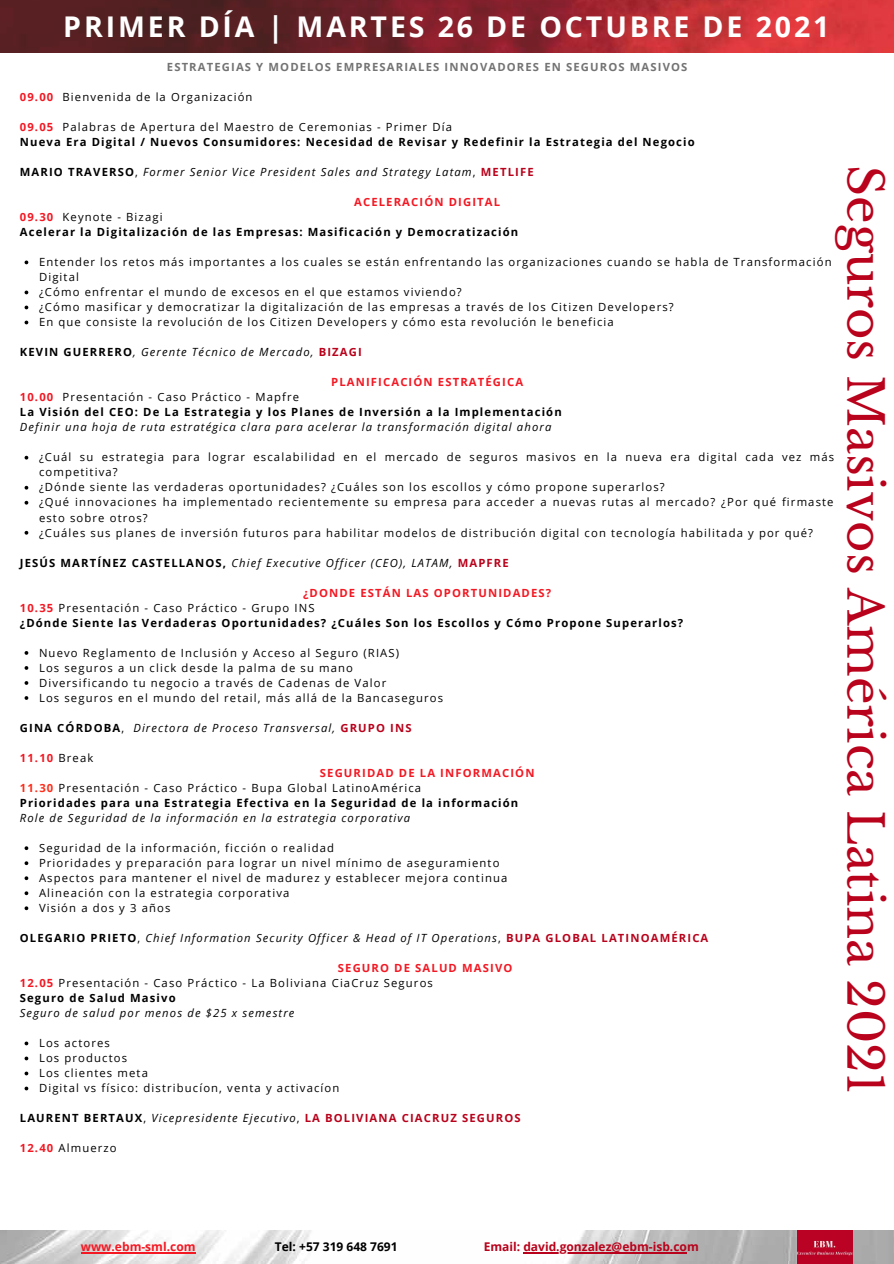
<style>
.page{position:relative;width:894px;height:1264px;background:#fff}
.page>*{position:absolute;margin:0;border:0;box-sizing:border-box;transform-origin:0 0}
.t1{font:48px "Libre Baskerville";color:#b9021b}
.t2{font:700 28.5px "Open Sans";letter-spacing:.1em;color:#fff}
.t3{font:700 12px "Open Sans";color:#b9021b}
.t4{font:700 12px "Open Sans";color:#000}
.t5{font:700 12px "Open Sans";color:#f41823}
.t6{font:11.25px/15px "Open Sans";letter-spacing:.1em;color:#000}
.t7{font:700 11.25px/15px "Open Sans";letter-spacing:.1em;color:#000}
.t8{font:italic 11.25px "Open Sans";letter-spacing:.1em;color:#000}
.t9{font:700 11.25px "Open Sans";letter-spacing:.1em;color:#b9021b}
.t10{font:700 11.25px "Open Sans";letter-spacing:.1em;color:#737373}
.t11{font:700 11.25px "Open Sans";letter-spacing:.1em;color:#f41823}
.s1{font-weight:700;color:#f41823}
.s2{color:#f41823}
.s3{font-weight:400}
.s4{font-weight:700;font-style:normal}
.s5{font-style:normal}
.s6{font-weight:700;font-style:normal;color:#b9021b}
.s7{font-weight:400;color:#000}
.s8{color:#ff2d1a}
.s9{font-weight:700}
.s10{color:#000}
.s11{font-weight:400;font-style:italic;color:#000}
</style>
<div class="page">
<img style="left:0;top:0;width:893px;height:53px">
<svg style="left:25px;top:260px;width:3px;height:4px"></svg>
<svg style="left:25px;top:290px;width:3px;height:4px"></svg>
<svg style="left:25px;top:305px;width:3px;height:4px"></svg>
<svg style="left:25px;top:320px;width:3px;height:4px"></svg>
<svg style="left:25px;top:666px;width:3px;height:4px"></svg>
<svg style="left:25px;top:681px;width:3px;height:4px"></svg>
<svg style="left:25px;top:696px;width:3px;height:4px"></svg>
<svg style="left:25px;top:846px;width:3px;height:4px"></svg>
<svg style="left:25px;top:861px;width:3px;height:4px"></svg>
<svg style="left:25px;top:876px;width:3px;height:4px"></svg>
<svg style="left:25px;top:891px;width:3px;height:4px"></svg>
<svg style="left:25px;top:906px;width:3px;height:4px"></svg>
<svg style="left:25px;top:1041px;width:3px;height:4px"></svg>
<svg style="left:25px;top:1056px;width:3px;height:4px"></svg>
<svg style="left:25px;top:1071px;width:3px;height:4px"></svg>
<svg style="left:25px;top:1086px;width:3px;height:4px"></svg>
<img style="left:0;top:1230px;width:893px;height:33px">
<img style="left:797px;top:1230px;width:55px;height:33px">
<hr style="left:81px;top:1252px;width:115px;height:1px;background:#f41823">
<hr style="left:523px;top:1252px;width:164px;height:1px;background:#b9021b">
<h2 class="t2" style="left:63px;top:6px;width:767px">PRIMER DÍA | MARTES 26 DE OCTUBRE DE 2021</h2>
<p class="t10" style="left:167px;top:59px;width:522px">ESTRATEGIAS Y MODELOS EMPRESARIALES INNOVADORES EN SEGUROS MASIVOS</p>
<p class="t6" style="left:20px;top:89px;width:234px"><span class="s1">09.00</span> Bienvenida de la Organización</p>
<p class="t7" style="left:20px;top:119px;width:676px"><span class="s2">09.05</span> <span class="s3">Palabras de Apertura del Maestro de Ceremonias - Primer Día<br></span>Nueva Era Digital / Nuevos Consumidores: Necesidad de Revisar y Redefinir la Estrategia del Negocio</p>
<p class="t8" style="left:20px;top:164px;width:515px"><span class="s4">MARIO TRAVERSO</span><span class="s5">,</span> Former Senior Vice President Sales and Strategy Latam<span class="s5">,</span> <span class="s6">METLIFE</span></p>
<p class="t11" style="left:354px;top:194px;width:147px">ACELERACIÓN DIGITAL</p>
<p class="t7" style="left:20px;top:209px;width:500px"><span class="s2">09.30</span> <span class="s3">Keynote - Bizagi<br></span>Acelerar la Digitalización de las Empresas: Masificación y Democratización</p>
<h1 class="t1" style="left:893px;top:165px;width:930px;rotate:90deg">Seguros Masivos América Latina 2021</h1>
<p class="t6" style="left:39px;top:254px;width:793px">Entender los retos más importantes a los cuales se están enfrentando las organizaciones cuando se habla de Transformación Digital<br>¿Cómo enfrentar el mundo de excesos en el que estamos viviendo?<br>¿Cómo masificar y democratizar la digitalización de las empresas a través de los Citizen Developers?<br>En que consiste la revolución de los Citizen Developers y cómo esta revolución le beneficia</p>
<p class="t8" style="left:20px;top:344px;width:343px"><span class="s4">KEVIN GUERRERO</span>, Gerente Técnico de Mercado, <span class="s6">BIZAGI</span></p>
<p class="t11" style="left:331px;top:374px;width:193px">PLANIFICACIÓN ESTRATÉGICA</p>
<p class="t7" style="left:20px;top:389px;width:543px"><span class="s2">10.00</span> <span class="s3">Presentación - Caso Práctico - Mapfre<br></span>La Visión del CEO: De La Estrategia y los Planes de Inversión a la Implementación</p>
<p class="t8" style="left:20px;top:419px;width:533px">Definir una hoja de ruta estratégica clara para acelerar la transformación digital ahora</p>
<p class="t6" style="left:39px;top:449px;width:796px">¿Cuál su estrategia para lograr escalabilidad en el mercado de seguros masivos en la nueva era digital cada vez más competitiva?<br>¿Dónde siente las verdaderas oportunidades? ¿Cuáles son los escollos y cómo propone superarlos?<br>¿Qué innovaciones ha implementado recientemente su empresa para acceder a nuevas rutas al mercado? ¿Por qué firmaste esto sobre otros?<br>¿Cuáles sus planes de inversión futuros para habilitar modelos de distribución digital con tecnología habilitada y por qué?</p>
<p class="t8" style="left:20px;top:554px;width:490px"><span class="s4">JESÚS MARTÍNEZ CASTELLANOS,</span> Chief Executive Officer (CEO), LATAM, <span class="s6">MAPFRE</span></p>
<p class="t7" style="left:20px;top:584px;width:664px;text-indent:283px"><span class="s2">¿DONDE ESTÁN LAS OPORTUNIDADES?<br>10.35</span> <span class="s3">Presentación - Caso Práctico - Grupo INS<br></span>¿Dónde Siente las Verdaderas Oportunidades? ¿Cuáles Son los Escollos y Cómo Propone Superarlos?</p>
<p class="t6" style="left:39px;top:645px;width:405px">Nuevo Reglamento de Inclusión y Acceso al Seguro (RIAS)<br>Los seguros a un click desde la palma de su mano Diversificando tu negocio a través de Cadenas de Valor<br>Los seguros en el mundo del retail, más allá de la Bancaseguros</p>
<p class="t8" style="left:20px;top:719px;width:393px"><span class="s4">GINA CÓRDOBA</span><span class="s5">,</span> Directora de Proceso Transversal, <span class="s6">GRUPO INS</span></p>
<p class="t11" style="left:20px;top:749px;width:75px">11.10 <span class="s7">Break</span></p>
<p class="t7" style="left:20px;top:765px;width:516px;text-indent:300px"><span class="s2">SEGURIDAD DE LA INFORMACIÓN<br></span><span class="s8">11.30</span> <span class="s3">Presentación - Caso Práctico - Bupa Global LatinoAmérica<br></span>Prioridades para una Estrategia Efectiva en la Seguridad de la información</p>
<p class="t8" style="left:20px;top:809px;width:392px">Role de Seguridad de la información en la estrategia corporativa</p>
<p class="t6" style="left:39px;top:840px;width:469px">Seguridad de la información, ficción o realidad<br>Prioridades y preparación para lograr un nivel mínimo de aseguramiento Aspectos para mantener el nivel de madurez y establecer mejora continua Alineación con la estrategia corporativa<br>Visión a dos y 3 años</p>
<p class="t8" style="left:20px;top:930px;width:689px"><span class="s4">OLEGARIO PRIETO</span><span class="s5">,</span> Chief Information Security Officer &amp; Head of IT Operations<span class="s5">,</span> <span class="s6">BUPA GLOBAL LATINOAMÉRICA</span></p>
<p class="t6" style="left:20px;top:960px;width:494px;text-indent:318px"><span class="s1">SEGURO DE SALUD MASIVO<br>12.05</span> Presentación - Caso Práctico - La Boliviana CiaCruz Seguros<br><span class="s9">Seguro de Salud Masivo</span></p>
<p class="t8" style="left:20px;top:1005px;width:276px">Seguro de salud por menos de $25 x semestre</p>
<p class="t6" style="left:39px;top:1035px;width:302px">Los actores<br>Los productos<br>Los clientes meta<br>Digital vs físico: distribucíon, venta y activacíon</p>
<p class="t9" style="left:20px;top:1110px;width:502px"><span class="s10">LAURENT BERTAUX</span><span class="s7">,</span> <span class="s11">Vicepresidente Ejecutivo</span><span class="s7">,</span> LA BOLIVIANA CIACRUZ SEGUROS</p>
<p class="t6" style="left:20px;top:1140px;width:98px"><span class="s1">12.40</span> Almuerzo</p>
<p class="t5" style="left:81px;top:1238px;width:116px">www.ebm-sml.com</p>
<p class="t4" style="left:275px;top:1238px;width:124px">Tel: +57 319 648 7691</p>
<p class="t3" style="left:483px;top:1238px;width:217px">Email: david.gonzalez@ebm-isb.com</p>
</div>
